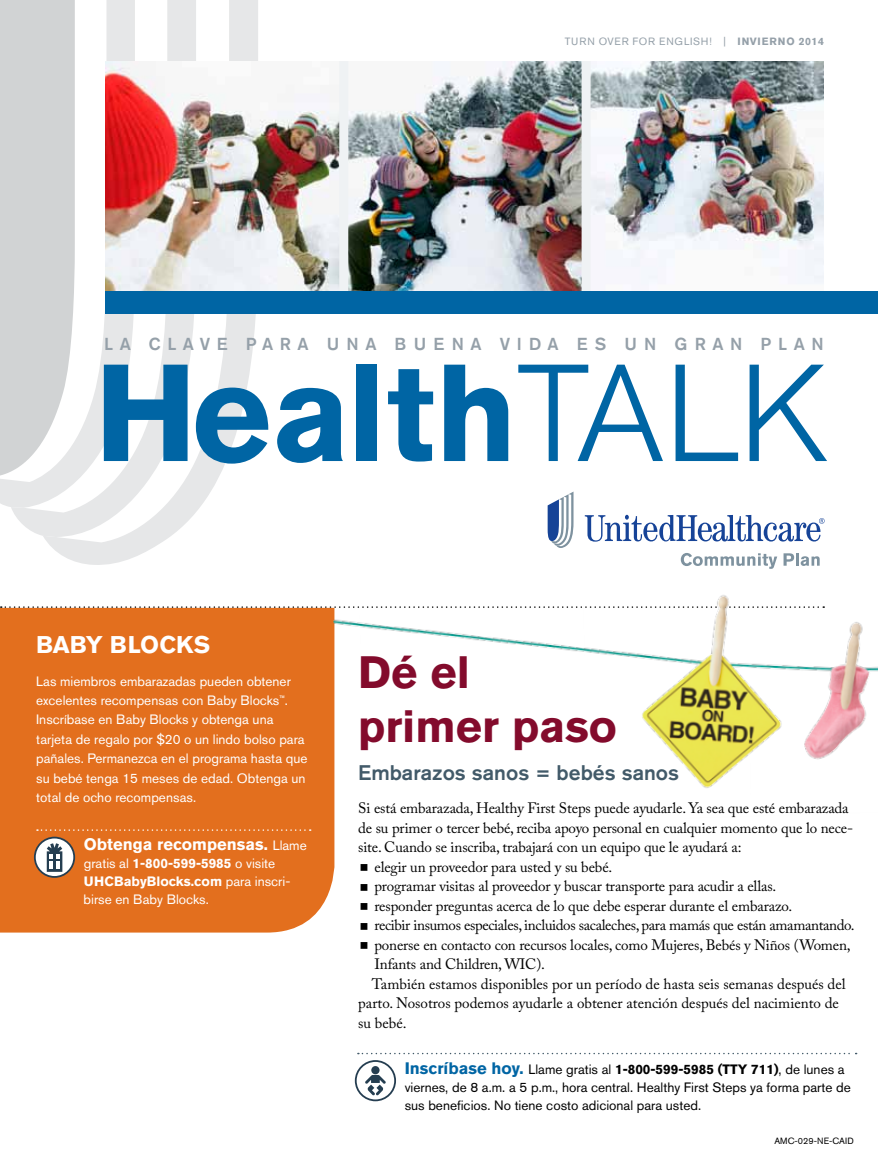
<style>
.page{position:relative;width:878px;height:1161px;background:#fff}
.page>*{position:absolute;margin:0;border:0;box-sizing:border-box;transform-origin:0 0}
.t1{font:700 136.5px "Akzidenz Grotesk BE";color:#0065a4}
.t2{font:700 45px/54px "Akzidenz Grotesk BE";color:#830b2c}
.t3{font:700 24px "Akzidenz Grotesk BE";color:#fff}
.t4{font:500 21px "Akzidenz Grotesk BE";color:#425a69}
.t5{font:500 17.25px "Akzidenz Grotesk BE";letter-spacing:.38em;color:#95a0a9}
.t6{font:700 16.5px "Akzidenz Grotesk BE";color:#fff}
.t7{font:15px "Adobe Caslon Pro";letter-spacing:-.01em;color:#000}
.t8{font:13.5px/19.5px "Akzidenz Grotesk BE";color:#fff}
.t9{font:13.5px/18px "Akzidenz Grotesk BE";color:#000}
.t10{font:10.5px "Akzidenz Grotesk BE";letter-spacing:.07em;color:#95a0a9}
.t11{font:700 10.5px "Akzidenz Grotesk BE";letter-spacing:.08em;color:#95a0a9}
.t12{font:9px "Akzidenz Grotesk BE";letter-spacing:.01em;color:#000}
.s1{font-weight:400}
.s2{font-weight:300}
.s3{font-weight:400;font-size:13.5px}
.s4{font-weight:700}
.s5{font-weight:700;font-size:16.5px;color:#0065a4}
</style>
<div class="page">
<div style="left:0;top:608px;width:334px;height:325px;background:#e36f1e"></div>
<svg style="left:1px;top:606px;width:332px;height:2px"></svg>
<img style="left:333px;top:595px;width:545px;height:250px">
<svg style="left:37px;top:829px;width:274px;height:2px"></svg>
<svg style="left:34px;top:837px;width:41px;height:41px"></svg>
<svg style="left:358px;top:1053px;width:498px;height:1px"></svg>
<svg style="left:355px;top:1060px;width:41px;height:41px"></svg>
<div style="left:0;top:0;width:11px;height:507px;background:#d1d3d4"></div>
<svg style="left:11px;top:0;width:32px;height:536px;background:#d5d7d8"></svg>
<svg style="left:43px;top:0;width:215px;height:565px"></svg>
<svg style="left:584px;top:515px;width:240px;height:27px"></svg>
<svg style="left:547px;top:492px;width:26px;height:56px"></svg>
<svg style="left:680px;top:553px;width:97px;height:16px"></svg>
<svg style="left:783px;top:553px;width:36px;height:13px"></svg>
<img style="left:106px;top:61px;width:233px;height:230px">
<img style="left:348px;top:61px;width:233px;height:230px">
<img style="left:590px;top:61px;width:234px;height:230px">
<div style="left:339px;top:61px;width:9px;height:242px;background:#eff2f4"></div>
<div style="left:581px;top:61px;width:9px;height:242px;background:#eff2f4"></div>
<div style="left:106px;top:291px;width:772px;height:23px;background:#0065a4"></div>
<p class="t10" style="left:565px;top:35px;width:42px">Turn ove</p>
<p class="t10" style="left:621px;top:35px;width:46px">r fo r eng</p>
<p class="t10" style="left:684px;top:35px;width:13px">lish</p>
<p class="t11" style="left:709px;top:36px;width:116px"><span class="s1">! |</span> invierno 2014</p>
<p class="t5" style="left:104px;top:333px;width:14px">LA</p>
<p class="t5" style="left:149px;top:333px;width:676px">CLAVE PARA UNA BUENA VIDA ES UN GRAN PLAN</p>
<h1 class="t1" style="left:94px;top:334px;width:736px">Health<span class="s2">TALK</span></h1>
<h3 class="t3" style="left:36px;top:630px;width:175px">Baby Blocks</h3>
<p class="t8" style="left:36px;top:671px;width:273px">Las miembros embarazadas pueden obtener excelentes recompensas con Baby Blocks<sup>™</sup>.<br>Inscríbase en Baby Blocks y obtenga una tarjeta de regalo por $20 o un lindo bolso para pañales. Permanezca en el programa hasta que su bebé tenga 15 meses de edad. Obtenga un total de ocho recompensas.</p>
<p class="t6" style="left:84px;top:835px;width:224px">Obtenga recompensas. <span class="s3">Llame</span></p>
<p class="t8" style="left:84px;top:855px;width:208px;line-height:18px">gratis al <span class="s4">1-800-599-5985</span> o visite<br><span class="s4">UHCBabyBlocks.com</span> para inscri&shy;birse en Baby Blocks.</p>
<h2 class="t2" style="left:358px;top:645px;width:260px">Dé el primer paso</h2>
<h3 class="t4" style="left:358px;top:760px;width:322px">EMBARAZOS SANOS = BEBÉS SANOS</h3>
<p class="t7" style="left:358px;top:799px;width:492px">Si está embarazada, Healthy First Steps puede ayudarle. Ya sea que esté embarazada</p>
<p class="t7" style="left:358px;top:819px;width:496px">de su primer o tercer bebé, reciba apoyo personal en cualquier momento que lo nece-</p>
<p class="t7" style="left:358px;top:838px;width:385px">site. Cuando se inscriba, trabajará con un equipo que le ayudará a:</p>
<p class="t7" style="left:374px;top:858px;width:239px">elegir un proveedor para usted y su bebé.</p>
<p class="t7" style="left:374px;top:877px;width:403px">programar visitas al proveedor y buscar transporte para acudir a ellas.</p>
<p class="t7" style="left:374px;top:897px;width:419px">responder preguntas acerca de lo que debe esperar durante el embarazo.</p>
<p class="t7" style="left:374px;top:916px;width:481px">recibir insumos especiales, incluidos sacaleches, para mamás que están amamantando.</p>
<p class="t7" style="left:374px;top:936px;width:478px">ponerse en contacto con recursos locales, como Mujeres, Bebés y Niños (Women,</p>
<p class="t7" style="left:374px;top:955px;width:172px">Infants and Children, WIC).</p>
<p class="t7" style="left:372px;top:975px;width:475px">También estamos disponibles por un período de hasta seis semanas después del</p>
<p class="t7" style="left:358px;top:994px;width:482px">parto. Nosotros podemos ayudarle a obtener atención después del nacimiento de</p>
<p class="t7" style="left:358px;top:1014px;width:50px">su bebé.</p>
<p class="t9" style="left:404px;top:1060px;width:447px"><span class="s5">Inscríbase hoy.</span> Llame gratis al <span class="s4">1-800-599-5985 (TTY 711)</span>, de lunes a viernes, de 8 a.m. a 5 p.m., hora central. Healthy First Steps ya forma parte de sus beneficios. No tiene costo adicional para usted.</p>
<p class="t12" style="left:774px;top:1136px;width:81px">AMC-029-NE-CAID</p>
</div>
